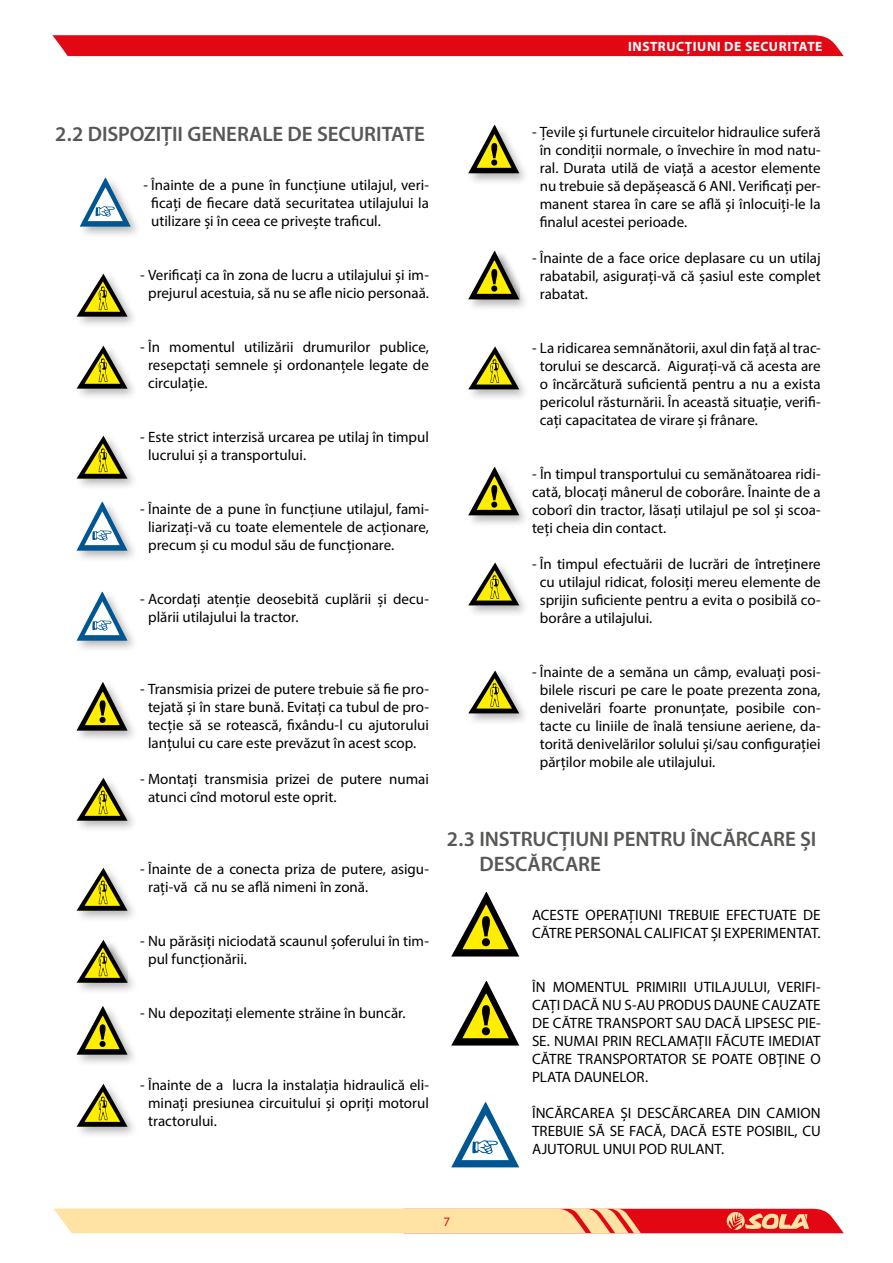
<style>
.page{position:relative;width:893px;height:1263px;background:#fff}
.page>*{position:absolute;margin:0;border:0;box-sizing:border-box;transform-origin:0 0}
.t1{font:600 21px/25.2px "Myriad Pro";letter-spacing:-.005em;color:#575756}
.t2{font:15px/18px "Myriad Pro";color:#000;text-align:justify}
.t3{font:700 13.5px "Myriad Pro";letter-spacing:.035em;color:#fff}
.t4{font:12.9px "Myriad Pro";color:#e30613}
</style>
<div class="page">
<div style="left:52px;top:35px;width:792px;height:21px;background:#e30613"></div>
<svg style="left:54px;top:1208px;width:790px;height:25px;background:#f8b187"></svg>
<div style="left:77px;top:175px;width:65px;height:64px;background:#000;opacity:.3"></div>
<svg style="left:80px;top:178px;width:51px;height:49px"></svg>
<div style="left:74px;top:271px;width:65px;height:58px;background:#000;opacity:.3"></div>
<svg style="left:77px;top:274px;width:51px;height:43px"></svg>
<div style="left:74px;top:343px;width:65px;height:58px;background:#000;opacity:.3"></div>
<svg style="left:77px;top:346px;width:51px;height:43px"></svg>
<div style="left:74px;top:433px;width:65px;height:58px;background:#000;opacity:.3"></div>
<svg style="left:77px;top:436px;width:51px;height:43px"></svg>
<div style="left:73px;top:499px;width:66px;height:64px;background:#000;opacity:.3"></div>
<svg style="left:77px;top:502px;width:51px;height:49px"></svg>
<div style="left:73px;top:589px;width:66px;height:64px;background:#000;opacity:.3"></div>
<svg style="left:77px;top:592px;width:51px;height:49px"></svg>
<div style="left:74px;top:679px;width:65px;height:64px;background:#000;opacity:.3"></div>
<svg style="left:77px;top:682px;width:51px;height:49px"></svg>
<div style="left:74px;top:775px;width:65px;height:58px;background:#000;opacity:.3"></div>
<svg style="left:77px;top:778px;width:51px;height:43px"></svg>
<div style="left:74px;top:865px;width:65px;height:58px;background:#000;opacity:.3"></div>
<svg style="left:77px;top:868px;width:51px;height:43px"></svg>
<div style="left:74px;top:937px;width:65px;height:58px;background:#000;opacity:.3"></div>
<svg style="left:77px;top:940px;width:51px;height:43px"></svg>
<div style="left:74px;top:1003px;width:65px;height:64px;background:#000;opacity:.3"></div>
<svg style="left:77px;top:1006px;width:51px;height:49px"></svg>
<div style="left:74px;top:1081px;width:65px;height:58px;background:#000;opacity:.3"></div>
<svg style="left:77px;top:1084px;width:51px;height:43px"></svg>
<div style="left:466px;top:122px;width:65px;height:63px;background:#000;opacity:.3"></div>
<svg style="left:468px;top:125px;width:51px;height:48px"></svg>
<div style="left:491px;top:159px;width:6px;height:7px;background:#000;border-radius:50%"></div>
<div style="left:466px;top:248px;width:65px;height:63px;background:#000;opacity:.3"></div>
<svg style="left:468px;top:251px;width:51px;height:48px"></svg>
<div style="left:491px;top:285px;width:6px;height:7px;background:#000;border-radius:50%"></div>
<div style="left:466px;top:344px;width:65px;height:57px;background:#000;opacity:.3"></div>
<svg style="left:468px;top:346px;width:51px;height:43px"></svg>
<div style="left:466px;top:464px;width:65px;height:63px;background:#000;opacity:.3"></div>
<svg style="left:468px;top:467px;width:51px;height:48px"></svg>
<div style="left:491px;top:501px;width:6px;height:7px;background:#000;border-radius:50%"></div>
<div style="left:466px;top:560px;width:65px;height:57px;background:#000;opacity:.3"></div>
<svg style="left:468px;top:562px;width:51px;height:43px"></svg>
<div style="left:466px;top:668px;width:65px;height:57px;background:#000;opacity:.3"></div>
<svg style="left:468px;top:670px;width:51px;height:43px"></svg>
<svg style="left:451px;top:892px;width:68px;height:65px"></svg>
<div style="left:482px;top:938px;width:8px;height:8px;background:#000;border-radius:50%"></div>
<svg style="left:451px;top:981px;width:68px;height:65px"></svg>
<div style="left:482px;top:1027px;width:8px;height:8px;background:#000;border-radius:50%"></div>
<svg style="left:451px;top:1102px;width:68px;height:65px"></svg>
<p class="t3" style="left:628px;top:38px;width:196px">INSTRUCȚIUNI DE SECURITATE</p>
<h1 class="t1" style="left:55px;top:121px;width:371px">2.2 DISPOZIȚII GENERALE DE SECURITATE</h1>
<p class="t2" style="left:151px;top:176px;width:279px;text-indent:-8px">- Înainte de a pune în funcțiune utilajul, veri&shy;ficați de fiecare dată securitatea utilajului la utilizare și în ceea ce privește traficul.</p>
<p class="t2" style="left:140px;top:266px;width:290px;text-align:center">- Verificați ca în zona de lucru a utilajului și im&shy;prejurul acestuia, să nu se afle nicio personaă.</p>
<p class="t2" style="left:148px;top:338px;width:282px;text-indent:-8px">- În momentul utilizării drumurilor publice, resepctați semnele și ordonanțele legate de circulație.</p>
<p class="t2" style="left:148px;top:428px;width:282px;text-indent:-8px">- Este strict interzisă urcarea pe utilaj în timpul lucrului și a transportului.</p>
<p class="t2" style="left:148px;top:500px;width:282px;text-indent:-8px">- Înainte de a pune în funcțiune utilajul, fami&shy;liarizați-vă cu toate elementele de acționare, precum și cu modul său de funcționare.</p>
<p class="t2" style="left:148px;top:590px;width:282px;text-indent:-8px">- Acordați atenție deosebită cuplării și decu&shy;plării utilajului la tractor.</p>
<p class="t2" style="left:140px;top:680px;width:290px;text-align:center">- Transmisia prizei de putere trebuie să fie pro&shy;tejată și în stare bună. Evitați ca tubul de pro&shy;tecție să se rotească, fixându-l cu ajutorului lanțului cu care este prevăzut în acest scop.</p>
<p class="t2" style="left:148px;top:770px;width:282px;text-indent:-8px">- Montați transmisia prizei de putere numai atunci cînd motorul este oprit.</p>
<p class="t2" style="left:148px;top:860px;width:282px;text-indent:-8px">- Înainte de a conecta priza de putere, asigu&shy;rați-vă că nu se află nimeni în zonă.</p>
<p class="t2" style="left:148px;top:932px;width:282px;text-indent:-8px">- Nu părăsiți niciodată scaunul șoferului în tim&shy;pul funcționării.</p>
<p class="t2" style="left:140px;top:1004px;width:267px">- Nu depozitați elemente străine în buncăr.</p>
<p class="t2" style="left:148px;top:1076px;width:282px;text-indent:-8px">- Înainte de a lucra la instalația hidraulică eli&shy;minați presiunea circuitului și opriți motorul tractorului.</p>
<p class="t2" style="left:540px;top:122px;width:282px;text-indent:-8px">- Țevile și furtunele circuitelor hidraulice suferă în condiții normale, o învechire în mod natu&shy;ral. Durata utilă de viață a acestor elemente nu trebuie să depășească 6 ANI. Verificați per&shy;manent starea în care se află și înlocuiți-le la finalul acestei perioade.</p>
<p class="t2" style="left:540px;top:248px;width:282px;text-indent:-8px">- Înainte de a face orice deplasare cu un utilaj rabatabil, asigurați-vă că șasiul este complet rabatat.</p>
<p class="t2" style="left:540px;top:338px;width:282px;text-indent:-8px">- La ridicarea semnănătorii, axul din față al trac&shy;torului se descarcă. Aigurați-vă că acesta are o încărcătură suficientă pentru a nu a exista pericolul răsturnării. În această situație, verifi&shy;cați capacitatea de virare și frânare.</p>
<p class="t2" style="left:532px;top:464px;width:290px">- În timpul transportului cu semănătoarea ridi&shy;cată, blocați mânerul de coborâre. Înainte de a coborî din tractor, lăsați utilajul pe sol și scoa&shy;teți cheia din contact.</p>
<p class="t2" style="left:540px;top:554px;width:282px;text-indent:-8px">- În timpul efectuării de lucrări de întreținere cu utilajul ridicat, folosiți mereu elemente de sprijin suficiente pentru a evita o posibilă co&shy;borâre a utilajului.</p>
<p class="t2" style="left:540px;top:662px;width:282px;text-indent:-8px">- Înainte de a semăna un câmp, evaluați posi&shy;bilele riscuri pe care le poate prezenta zona, denivelări foarte pronunțate, posibile con&shy;tacte cu liniile de înală tensiune aeriene, da&shy;torită denivelărilor solului și/sau configurației părților mobile ale utilajului.</p>
<h1 class="t1" style="left:479px;top:826px;width:339px;text-indent:-32px">2.3 INSTRUCȚIUNI PENTRU ÎNCĂRCARE ȘI<br>DESCĂRCARE</h1>
<p class="t2" style="left:532px;top:906px;width:290px">ACESTE OPERAȚIUNI TREBUIE EFECTUATE DE<br>CĂTRE PERSONAL CALIFICAT ȘI EXPERIMENTAT.</p>
<p class="t2" style="left:532px;top:978px;width:290px">ÎN MOMENTUL PRIMIRII UTILAJULUI, VERIFI-CAȚI DACĂ NU S-AU PRODUS DAUNE CAUZATE DE CĂTRE TRANSPORT SAU DACĂ LIPSESC PIE-SE. NUMAI PRIN RECLAMAȚII FĂCUTE IMEDIAT CĂTRE TRANSPORTATOR SE POATE OBȚINE O PLATA DAUNELOR.</p>
<p class="t2" style="left:532px;top:1104px;width:290px">ÎNCĂRCAREA ȘI DESCĂRCAREA DIN CAMION TREBUIE SĂ SE FACĂ, DACĂ ESTE POSIBIL, CU AJUTORUL UNUI POD RULANT.</p>
<p class="t4" style="left:443px;top:1213px;width:8px">7</p>
</div>
